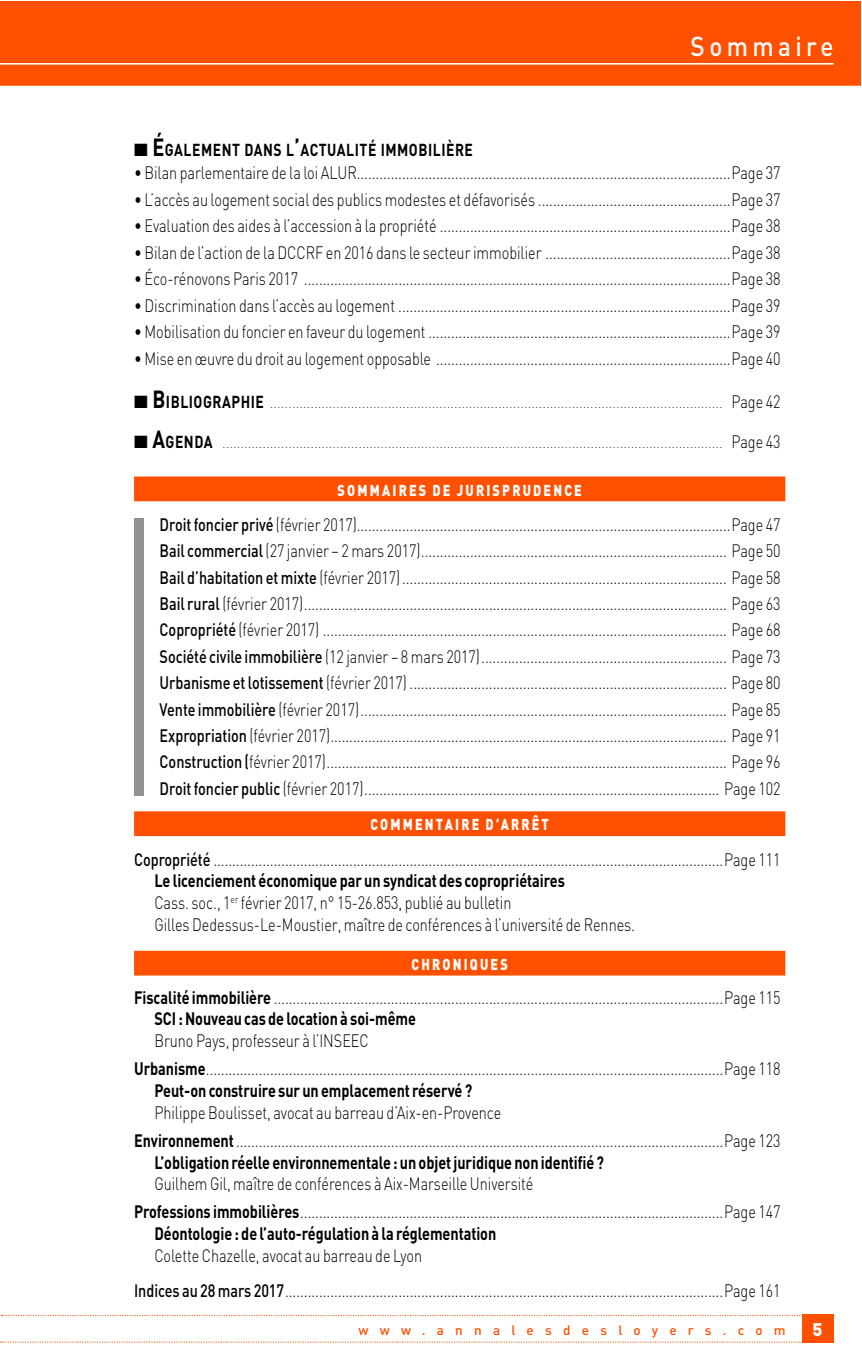
<style>
.page{position:relative;width:862px;height:1372px;background:#fff}
.page>*{position:absolute;margin:0;border:0;box-sizing:border-box;transform-origin:0 0}
.t1{font:500 27px "DIN";letter-spacing:.18em;color:#fff;scale:.9 1}
.t2{font:900 18px "DIN";color:#fff}
.t3{font:300 17.78px/26.3px "DIN";color:#000;scale:.81 1}
.t4{font:700 17.78px "DIN";letter-spacing:-.005em;color:#000;scale:.81 1}
.t5{font:700 17.1px "DIN";letter-spacing:.04em;color:#000;scale:.81 1}
.t6{font:900 15.53px "DIN";letter-spacing:.17em;color:#fff;scale:.81 1}
.t7{font:500 13.5px "DIN";letter-spacing:.83em;color:#ff5000}
.t8{font:300 11.03px "DIN";color:#000}
.s1{font-size:24.53px}
.s2{font-weight:700;font-size:24.53px}
.s3{font-weight:700;font-size:17.1px}
.s4{font-size:17.78px}
.s5{font-weight:500}
.s6{font-weight:700}
</style>
<div class="page">
<div style="left:0;top:1px;width:860px;height:85px;background:#ff5000"></div>
<svg style="left:1px;top:1341px;width:799px;height:1px"></svg>
<div style="left:801px;top:1314px;width:32px;height:28px;background:#ff5000"></div>
<svg style="left:1px;top:1314px;width:801px;height:1px"></svg>
<hr style="left:0;top:63px;width:833px;height:1px;background:#fff">
<div style="left:134px;top:476px;width:650px;height:25px;background:#ff5000"></div>
<div style="left:134px;top:811px;width:650px;height:25px;background:#ff5000"></div>
<div style="left:134px;top:950px;width:650px;height:25px;background:#ff5000"></div>
<div style="left:134px;top:518px;width:10px;height:277px;background:#929292"></div>
<h1 class="t1" style="left:690px;top:29px;width:160px">Sommaire</h1>
<p class="t5" style="left:152px;top:138px;width:397px"><span class="s1">É</span>GALEMENT DANS L<span class="s1">’</span>ACTUALITÉ IMMOBILIÈRE</p>
<p class="t3" style="left:134px;top:159px;width:799px">• Bilan parlementaire de la loi ALUR...................................................................................................Page 37</p>
<p class="t3" style="left:134px;top:186px;width:799px">• L’accès au logement social des publics modestes et défavorisés ...................................................Page 37</p>
<p class="t3" style="left:134px;top:212px;width:799px">• Evaluation des aides à l’accession à la propriété .............................................................................Page 38</p>
<p class="t3" style="left:134px;top:239px;width:799px">• Bilan de l’action de la DCCRF en 2016 dans le secteur immobilier .................................................Page 38</p>
<p class="t3" style="left:134px;top:265px;width:799px">• Éco-rénovons Paris 2017 .................................................................................................................Page 38</p>
<p class="t3" style="left:134px;top:292px;width:799px">• Discrimination dans l’accès au logement ........................................................................................Page 39</p>
<p class="t3" style="left:134px;top:318px;width:799px">• Mobilisation du foncier en faveur du logement ................................................................................Page 39</p>
<p class="t3" style="left:134px;top:345px;width:799px">• Mise en œuvre du droit au logement opposable ..............................................................................Page 40</p>
<p class="t8" style="left:152px;top:397px;width:629px"><span class="s2">B</span><span class="s3">IBLIOGRAPHIE</span> ........................................................................................................................... <span class="s4">Page 42</span></p>
<p class="t8" style="left:152px;top:437px;width:629px"><span class="s2">A</span><span class="s3">GENDA</span> ........................................................................................................................................ <span class="s4">Page 43</span></p>
<p class="t6" style="left:337px;top:479px;width:303px">SOMMAIRES DE JURISPRUDENCE</p>
<p class="t3" style="left:159px;top:511px;width:767px;text-align:justify"><span class="s5">Droit foncier privé</span> (février 2017)...................................................................................................Page 47<br><span class="s5">Bail commercial</span> (27 janvier – 2 mars 2017)................................................................................. Page 50<br><span class="s5">Bail d’habitation et mixte</span> (février 2017)...................................................................................... Page 58<br><span class="s5">Bail rural</span> (février 2017)................................................................................................................ Page 63<br><span class="s5">Copropriété</span> (février 2017) ........................................................................................................... Page 68<br><span class="s5">Société civile immobilière</span> (12 janvier – 8 mars 2017)................................................................. Page 73<br><span class="s5">Urbanisme et lotissement</span> (février 2017) .................................................................................... Page 80<br><span class="s5">Vente immobilière</span> (février 2017)................................................................................................. Page 85<br><span class="s5">Expropriation</span> (février 2017)......................................................................................................... Page 91<br><span class="s5">Construction (</span>février 2017).......................................................................................................... Page 96<br><span class="s5">Droit foncier public</span> (février 2017).............................................................................................. Page 102</p>
<p class="t6" style="left:370px;top:814px;width:222px">COMMENTAIRE D’ARRÊT</p>
<p class="t3" style="left:154px;top:848px;width:774px;line-height:21.8px;text-indent:-20px"><span class="s5">Copropriété</span> .......................................................................................................................................Page 111<br><span class="s6">Le licenciement économique par un syndicat des copropriétaires<br></span>Cass. soc., 1<sup>er</sup> février 2017, n° 15-26.853, publié au bulletin<br>Gilles Dedessus-Le-Moustier, maître de conférences à l’université de Rennes.</p>
<p class="t6" style="left:411px;top:953px;width:120px">CHRONIQUES</p>
<p class="t3" style="left:154px;top:986px;width:774px;line-height:21.8px;text-indent:-20px"><span class="s6">Fiscalité immobilière</span> .......................................................................................................................Page 115<br><span class="s6">SCI : Nouveau cas de location à soi-même</span></p>
<p class="t3" style="left:134px;top:1026px;width:799px;line-height:28.1px;text-indent:20px">Bruno Pays, professeur à l’INSEEC<br><span class="s6">Urbanisme</span>.........................................................................................................................................Page 118</p>
<p class="t4" style="left:154px;top:1078px;width:394px">Peut-on construire sur un emplacement réservé ?</p>
<p class="t3" style="left:134px;top:1097px;width:799px;line-height:28.1px;text-indent:20px">Philippe Boulisset, avocat au barreau d’Aix-en-Provence<br><span class="s6">Environnement</span>.................................................................................................................................Page 123</p>
<p class="t4" style="left:154px;top:1150px;width:556px">L’obligation réelle environnementale : un objet juridique non identifié ?</p>
<p class="t3" style="left:134px;top:1169px;width:799px;line-height:28.1px;text-indent:20px">Guilhem Gil, maître de conférences à Aix-Marseille Université<br><span class="s6">Professions immobilières</span>................................................................................................................Page 147</p>
<p class="t4" style="left:154px;top:1221px;width:423px">Déontologie : de l’auto-régulation à la réglementation</p>
<p class="t3" style="left:134px;top:1237px;width:799px;line-height:34.9px;text-indent:20px">Colette Chazelle, avocat au barreau de Lyon<br><span class="s5">Indices au 28 mars 2017</span>....................................................................................................................Page 161</p>
<p class="t7" style="left:358px;top:1321px;width:428px">www.annalesdesloyers.com</p>
<p class="t2" style="left:812px;top:1317px;width:12px">5</p>
</div>
